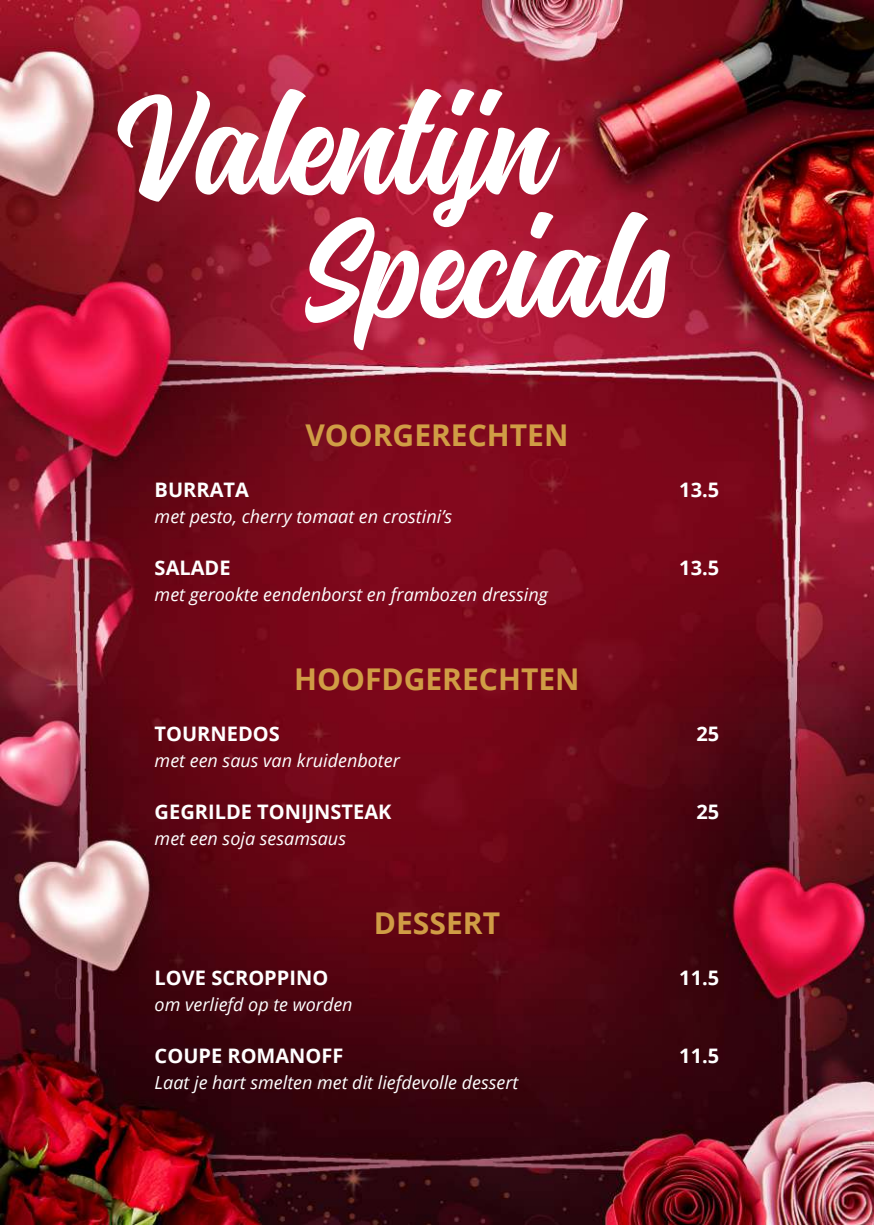
<style>
.page{position:relative;width:874px;height:1225px;background:#fff}
.page>*{position:absolute;margin:0;border:0;box-sizing:border-box;transform-origin:0 0}
.t1{font:140px "Montana";color:#fff}
.t2{font:700 30px "Open Sans";color:#d09d45}
.t3{font:700 20px "Open Sans";color:#fff}
.t4{font:italic 18px "Open Sans";color:#fff}
</style>
<div class="page">
<img style="left:0;top:0;width:873px;height:1225px">
<h1 class="t1" style="left:116px;top:65px;width:439px">Valentijn</h1>
<h1 class="t1" style="left:305px;top:188px;width:369px">Specials</h1>
<h2 class="t2" style="left:305px;top:414px;width:264px">VOORGERECHTEN</h2>
<p class="t3" style="left:155px;top:475px;width:96px">BURRATA</p>
<p class="t3" style="left:679px;top:475px;width:41px">13.5</p>
<p class="t4" style="left:155px;top:504px;width:299px">met pesto, cherry tomaat en crostini’s</p>
<p class="t3" style="left:155px;top:553px;width:77px">SALADE</p>
<p class="t3" style="left:679px;top:553px;width:41px">13.5</p>
<p class="t4" style="left:155px;top:582px;width:394px">met gerookte eendenborst en frambozen dressing</p>
<h2 class="t2" style="left:294px;top:658px;width:287px">HOOFDGERECHTEN</h2>
<p class="t3" style="left:155px;top:719px;width:127px">TOURNEDOS</p>
<p class="t3" style="left:696px;top:719px;width:24px">25</p>
<p class="t4" style="left:155px;top:748px;width:246px">met een saus van kruidenboter</p>
<p class="t3" style="left:155px;top:797px;width:238px">GEGRILDE TONIJNSTEAK</p>
<p class="t3" style="left:696px;top:797px;width:24px">25</p>
<p class="t4" style="left:155px;top:826px;width:193px">met een soja sesamsaus</p>
<h2 class="t2" style="left:374px;top:902px;width:128px">DESSERT</h2>
<p class="t3" style="left:155px;top:963px;width:175px">LOVE SCROPPINO</p>
<p class="t3" style="left:679px;top:963px;width:41px">11.5</p>
<p class="t4" style="left:155px;top:992px;width:199px">om verliefd op te worden</p>
<p class="t3" style="left:155px;top:1041px;width:190px">COUPE ROMANOFF</p>
<p class="t3" style="left:679px;top:1041px;width:41px">11.5</p>
<p class="t4" style="left:155px;top:1070px;width:365px">Laat je hart smelten met dit liefdevolle dessert</p>
</div>
